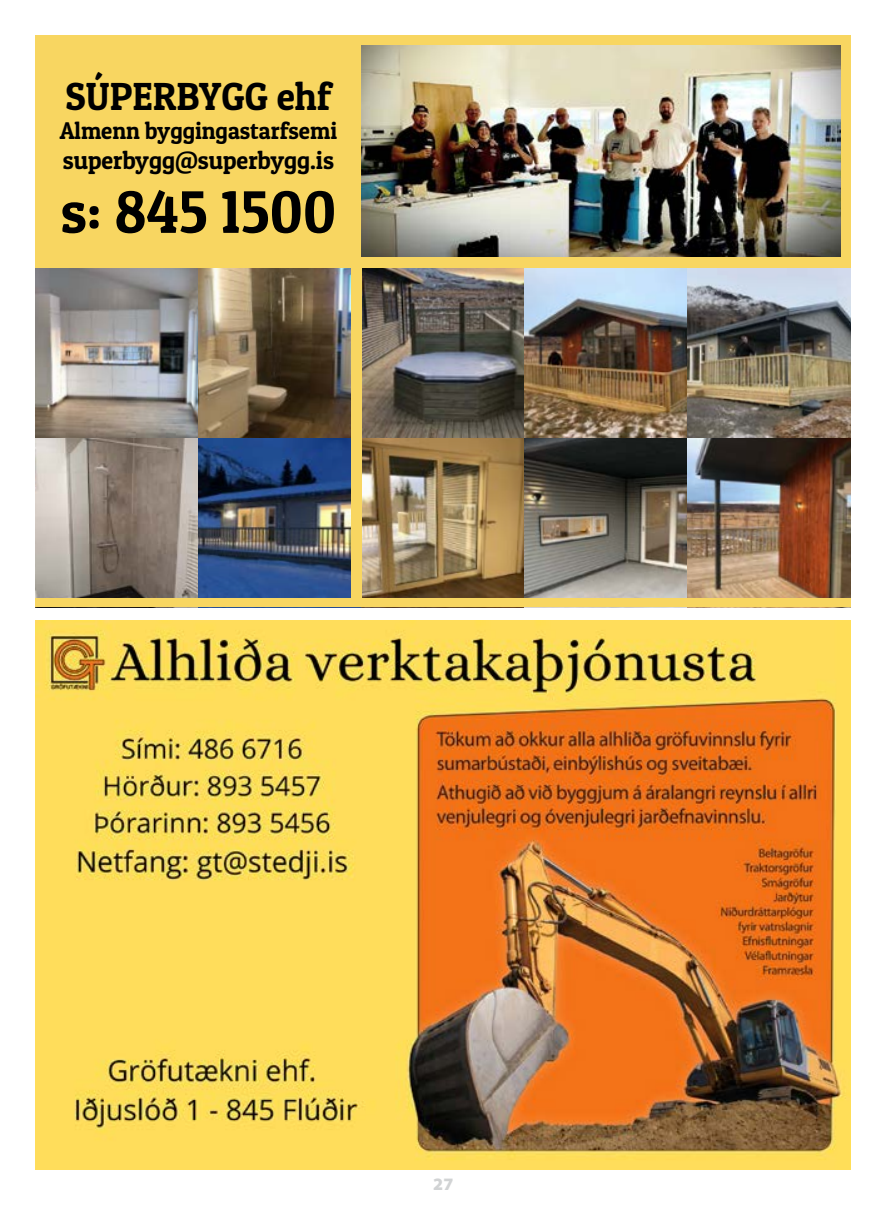
<style>
.page{position:relative;width:886px;height:1205px;background:#fff}
.page>*{position:absolute;margin:0;border:0;box-sizing:border-box;transform-origin:0 0}
.t1{font:60.12px "Patua One";color:#000;scale:.96 1}
.t2{font:39.25px "Patua One";color:#000;scale:.96 1}
.t3{font:25.25px "Patua One";color:#000;scale:.96 1}
.t4{font:24.12px "Patua One";color:#000;scale:.96 1}
.t5{font:900 17.5px "Myriad Pro";color:#d1d3d4}
</style>
<div class="page">
<img style="left:35px;top:620px;width:815px;height:549px">
<img style="left:35px;top:268px;width:815px;height:330px">
<img style="left:361px;top:45px;width:480px;height:212px">
<div style="left:35px;top:35px;width:326px;height:233px;background:#f8d661"></div>
<div style="left:351px;top:264px;width:10px;height:343px;background:#f8d661"></div>
<div style="left:841px;top:35px;width:9px;height:229px;background:#f8d661"></div>
<div style="left:359px;top:257px;width:491px;height:11px;background:#f8d661"></div>
<div style="left:359px;top:35px;width:491px;height:10px;background:#f8d661"></div>
<div style="left:35px;top:598px;width:815px;height:9px;background:#f8d661"></div>
<h2 class="t2" style="left:66px;top:72px;width:278px">SÚPERBYGG ehf</h2>
<p class="t4" style="left:60px;top:115px;width:290px">Almenn byggingastarfsemi</p>
<p class="t3" style="left:63px;top:144px;width:284px">superbygg@superbygg.is</p>
<h1 class="t1" style="left:61px;top:174px;width:289px">s: 845 1500</h1>
<p class="t5" style="left:433px;top:1172px;width:22px">27</p>
</div>
